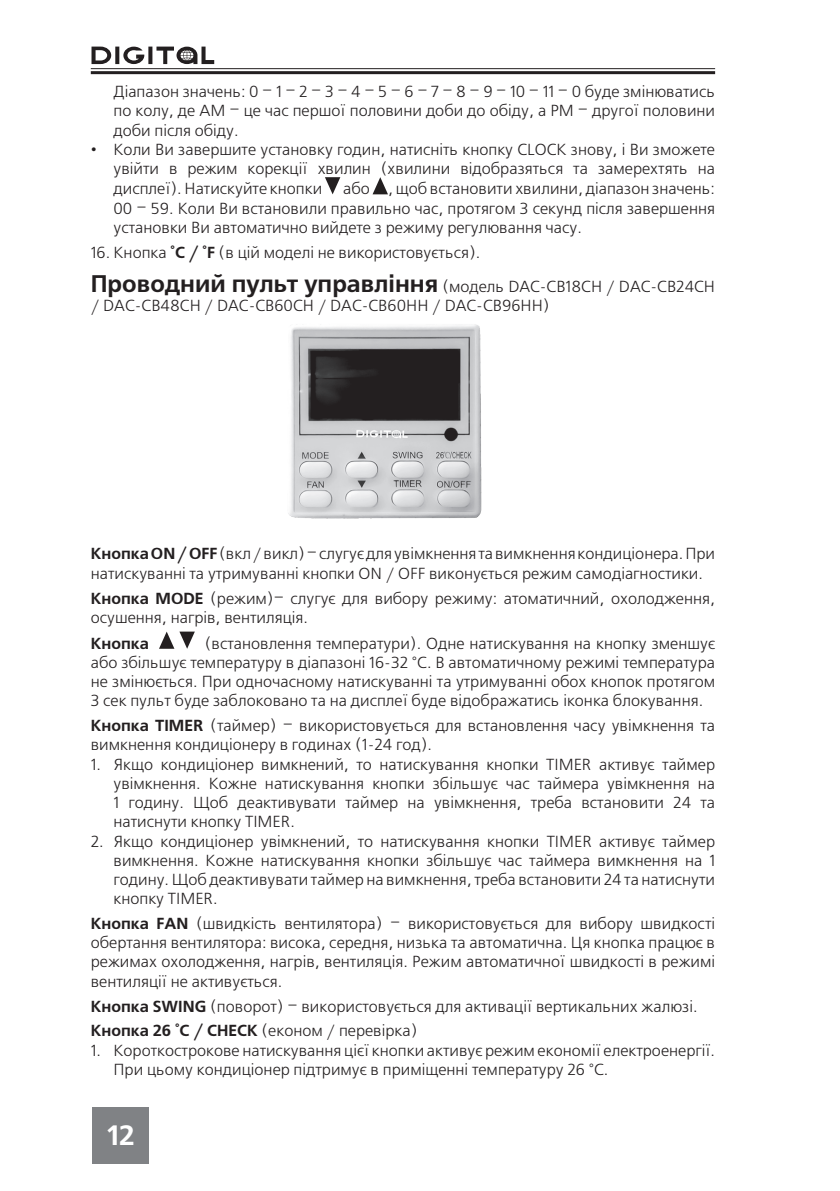
<style>
.page{position:relative;width:840px;height:1191px;background:#fff}
.page>*{position:absolute;margin:0;border:0;box-sizing:border-box;transform-origin:0 0}
.t1{font:700 28px "Free Set C";color:#fff}
.t2{font:16px/19.2px "Free Set C";color:#231f20;text-align:justify}
.t3{font:700 16px "Free Set C";color:#231f20}
.s1{font-weight:700}
.s2{font-weight:700;font-size:24px}
</style>
<div class="page">
<div style="left:92px;top:1107px;width:57px;height:57px;background:#808285"></div>
<hr style="left:91px;top:68px;width:623px;height:1px;background:#231f20">
<hr style="left:91px;top:71px;width:623px;height:3px;background:#231f20">
<svg style="left:91px;top:47px;width:123px;height:17px"></svg>
<svg style="left:325px;top:177px;width:15px;height:17px"></svg>
<svg style="left:372px;top:177px;width:16px;height:17px"></svg>
<svg style="left:159px;top:631px;width:36px;height:18px"></svg>
<img style="left:288px;top:324px;width:194px;height:195px">
<p class="t2" style="left:113px;top:83px;width:602px">Діапазон значень: 0 – 1 – 2 – 3 – 4 – 5 – 6 – 7 – 8 – 9 – 10 – 11 – 0 буде змінюватись по колу, де АМ – це час першої половини доби до обіду, а РМ – другої половини доби після обіду.</p>
<p class="t2" style="left:113px;top:140px;width:602px;line-height:19.8px;text-indent:-23px">• Коли Ви завершите установку годин, натисніть кнопку CLOCK знову, і Ви зможете увійти в режим корекції хвилин (хвилини відобразяться та замерехтять на дисплеї). Натискуйте кнопки</p>
<p class="t2" style="left:113px;top:180px;width:602px;text-indent:229px">або , щоб встановити хвилини, діапазон значень:<br>00 – 59. Коли Ви встановили правильно час, протягом 3 секунд після завершення установки Ви автоматично вийдете з режиму регулювання часу.</p>
<p class="t2" style="left:91px;top:236px;width:625px;line-height:34.4px">16. Кнопка <span class="s1">°C / °F</span> (в цій моделі не використовується).<br><span class="s2">Проводний пульт управління</span> (модель DAC-CB18CH / DAC-CB24CH</p>
<p class="t2" style="left:91px;top:297px;width:460px">/ DAC-CB48CH / DAC-CB60CH / DAC-CB60HH / DAC-CB96HH)</p>
<p class="t2" style="left:91px;top:545px;width:625px"><span class="s1">КнопкаON / OFF</span> (вкл / викл) – слугує для увімкнення та вимкнення кондиціонера. При натискуванні та утримуванні кнопки ON / OFF виконується режим самодіагностики.</p>
<p class="t2" style="left:91px;top:589px;width:625px"><span class="s1">Кнопка MODE</span> (режим)– слугує для вибору режиму: атоматичний, охолодження, осушення, нагрів, вентиляція.</p>
<p class="t3" style="left:91px;top:634px;width:60px">Кнопка</p>
<p class="t2" style="left:91px;top:634px;width:625px;text-indent:114px">(встановлення температури). Одне натискування на кнопку зменшує або збільшує температуру в діапазоні 16-32 °С. В автоматичному режимі температура не змінюється. При одночасному натискуванні та утримуванні обох кнопок протягом 3 сек пульт буде заблоковано та на дисплеї буде відображатись іконка блокування.</p>
<p class="t2" style="left:91px;top:717px;width:625px"><span class="s1">Кнопка TIMER</span> (таймер) – використовується для встановлення часу увімкнення та вимкнення кондиціонеру в годинах (1-24 год).</p>
<p class="t2" style="left:113px;top:755px;width:602px;text-indent:-23px">1. Якщо кондиціонер вимкнений, то натискування кнопки TIMER активує таймер увімкнення. Кожне натискування кнопки збільшує час таймера увімкнення на 1 годину. Щоб деактивувати таймер на увімкнення, треба встановити 24 та натиснути кнопку TIMER.</p>
<p class="t2" style="left:113px;top:832px;width:602px;text-indent:-23px">2. Якщо кондиціонер увімкнений, то натискування кнопки TIMER активує таймер вимкнення. Кожне натискування кнопки збільшує час таймера вимкнення на 1 годину. Щоб деактивувати таймер на вимкнення, треба встановити 24 та натиснути кнопку TIMER.</p>
<p class="t2" style="left:91px;top:914px;width:625px"><span class="s1">Кнопка FAN</span> (швидкість вентилятора) – використовується для вибору швидкості обертання вентилятора: висока, середня, низька та автоматична. Ця кнопка працює в режимах охолодження, нагрів, вентиляція. Режим автоматичної швидкості в режимі вентиляції не активується.</p>
<p class="t2" style="left:91px;top:994px;width:608px;line-height:24.8px"><span class="s1">Кнопка SWING</span> (поворот) – використовується для активації вертикальних жалюзі.<br><span class="s1">Кнопка 26 °С / CHECK</span> (економ / перевірка)</p>
<p class="t2" style="left:113px;top:1041px;width:602px;text-indent:-23px">1. Короткострокове натискування цієї кнопки активує режим економії електроенергії.<br>При цьому кондиціонер підтримує в приміщенні температуру 26 °С.</p>
<h1 class="t1" style="left:107px;top:1119px;width:30px">12</h1>
</div>
